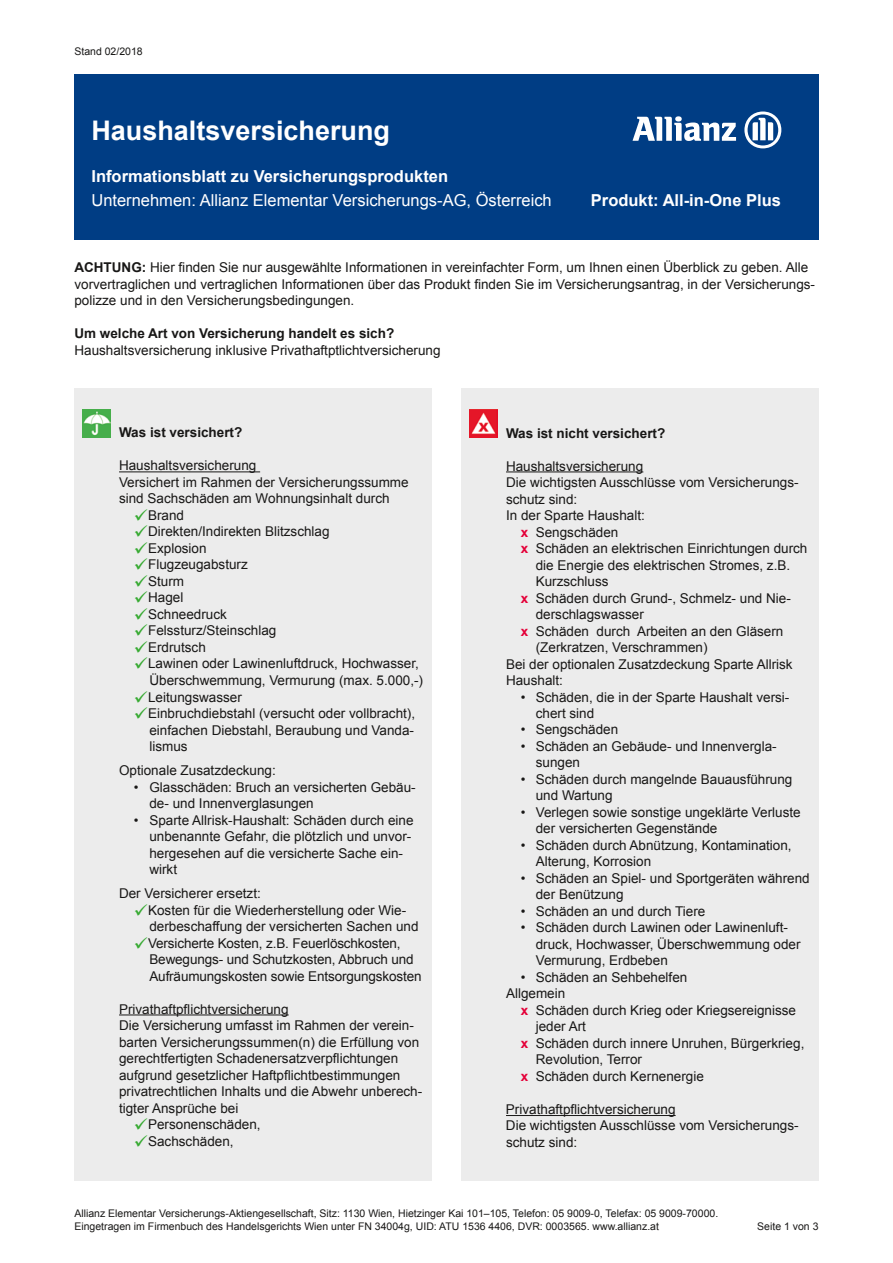
<style>
.page{position:relative;width:893px;height:1263px;background:#fff}
.page>*{position:absolute;margin:0;border:0;box-sizing:border-box;transform-origin:0 0}
.t1{font:700 27px "Arial";color:#fff}
.t2{font:700 16.5px "Arial";color:#fff}
.t3{font:16.5px "Arial";color:#fff}
.t4{font:13.5px/16.5px "Arial";color:#181716}
.t5{font:700 13.5px "Arial";color:#181716}
.t6{font:10.5px/12.8px "Arial";color:#181716}
.s1{font-weight:700}
.s2{color:#37aa32}
.s3{font-weight:700;color:#e40038}
</style>
<div class="page">
<div style="left:74px;top:388px;width:358px;height:792px;background:#ececec"></div>
<div style="left:74px;top:74px;width:745px;height:165px;background:#003d84"></div>
<hr style="left:119px;top:471px;width:141px;height:1px;background:#181716">
<hr style="left:119px;top:1014px;width:170px;height:1px;background:#181716">
<img style="left:83px;top:410px;width:28px;height:27px">
<div style="left:461px;top:388px;width:358px;height:792px;background:#ececec"></div>
<hr style="left:506px;top:471px;width:137px;height:1px;background:#181716">
<hr style="left:506px;top:1115px;width:170px;height:1px;background:#181716">
<img style="left:470px;top:410px;width:27px;height:27px">
<svg style="left:632px;top:116px;width:104px;height:25px"></svg>
<svg style="left:744px;top:111px;width:37px;height:37px"></svg>
<p class="t6" style="left:74px;top:45px;width:70px">Stand 02/2018</p>
<h1 class="t1" style="left:91px;top:113px;width:300px">Haushaltsversicherung</h1>
<p class="t2" style="left:91px;top:165px;width:358px">Informationsblatt zu Versicherungsprodukten</p>
<p class="t3" style="left:91px;top:190px;width:462px">Unternehmen: Allianz Elementar Versicherungs-AG, Österreich</p>
<p class="t2" style="left:591px;top:190px;width:192px">Produkt: All-in-One Plus</p>
<p class="t4" style="left:74px;top:260px;width:742px"><span class="s1">ACHTUNG:</span> Hier finden Sie nur ausgewählte Informationen in vereinfachter Form, um Ihnen einen Überblick zu geben. Alle vorvertraglichen und vertraglichen Informationen über das Produkt finden Sie im Versicherungsantrag, in der Versicherungs&shy;polizze und in den Versicherungsbedingungen.</p>
<p class="t5" style="left:74px;top:325px;width:321px">Um welche Art von Versicherung handelt es sich?</p>
<p class="t4" style="left:74px;top:342px;width:368px">Haushaltsversicherung inklusive Privathaftptlichtversicherung</p>
<p class="t5" style="left:119px;top:424px;width:125px">Was ist versichert?</p>
<p class="t4" style="left:119px;top:458px;width:291px">Haushaltsversicherung<br>Versichert im Rahmen der Versicherungssumme sind Sachschäden am Wohnungsinhalt durch</p>
<p class="t4" style="left:134px;top:507px;width:52px"><span class="s2">✓</span>Brand</p>
<p class="t4" style="left:134px;top:524px;width:197px"><span class="s2">✓</span>Direkten/Indirekten Blitzschlag</p>
<p class="t4" style="left:134px;top:540px;width:74px"><span class="s2">✓</span>Explosion</p>
<p class="t4" style="left:134px;top:557px;width:115px"><span class="s2">✓</span>Flugzeugabsturz</p>
<p class="t4" style="left:134px;top:573px;width:52px"><span class="s2">✓</span>Sturm</p>
<p class="t4" style="left:134px;top:590px;width:51px"><span class="s2">✓</span>Hagel</p>
<p class="t4" style="left:134px;top:606px;width:94px"><span class="s2">✓</span>Schneedruck</p>
<p class="t4" style="left:134px;top:623px;width:144px"><span class="s2">✓</span>Felssturz/Steinschlag</p>
<p class="t4" style="left:134px;top:639px;width:73px"><span class="s2">✓</span>Erdrutsch</p>
<p class="t4" style="left:149px;top:656px;width:275px;text-indent:-15px"><span class="s2">✓</span>Lawinen oder Lawinenluftdruck, Hochwasser,<br>Überschwemmung, Vermurung (max. 5.000,-)</p>
<p class="t4" style="left:134px;top:689px;width:109px"><span class="s2">✓</span>Leitungswasser</p>
<p class="t4" style="left:149px;top:705px;width:267px;text-align:justify;text-indent:-15px"><span class="s2">✓</span>Einbruchdiebstahl (versucht oder vollbracht), einfachen Diebstahl, Beraubung und Vanda&shy;lismus</p>
<p class="t4" style="left:119px;top:762px;width:158px">Optionale Zusatzdeckung:</p>
<p class="t4" style="left:149px;top:779px;width:268px;text-indent:-15px">• Glasschäden: Bruch an versicherten Gebäu&shy;de- und Innenverglasungen</p>
<p class="t4" style="left:149px;top:812px;width:266px;text-indent:-15px">• Sparte Allrisk-Haushalt: Schäden durch eine unbenannte Gefahr, die plötzlich und unvor&shy;hergesehen auf die versicherte Sache ein&shy;wirkt</p>
<p class="t4" style="left:119px;top:885px;width:143px">Der Versicherer ersetzt:</p>
<p class="t4" style="left:149px;top:902px;width:271px;text-indent:-15px"><span class="s2">✓</span>Kosten für die Wiederherstellung oder Wie&shy;derbeschaffung der versicherten Sachen und</p>
<p class="t4" style="left:149px;top:935px;width:274px;text-indent:-15px"><span class="s2">✓</span>Versicherte Kosten, z.B. Feuerlöschkosten,<br>Bewegungs- und Schutzkosten, Abbruch und<br>Aufräumungskosten sowie Entsorgungskosten</p>
<p class="t4" style="left:119px;top:1001px;width:305px">Privathaftpflichtversicherung<br>Die Versicherung umfasst im Rahmen der verein&shy;barten Versicherungssummen(n) die Erfüllung von gerechtfertigten Schadenersatzverpflichtungen aufgrund gesetzlicher Haftpflichtbestimmungen privatrechtlichen Inhalts und die Abwehr unberech&shy;tigter Ansprüche bei</p>
<p class="t4" style="left:134px;top:1116px;width:128px"><span class="s2">✓</span>Personenschäden,</p>
<p class="t4" style="left:134px;top:1133px;width:101px"><span class="s2">✓</span>Sachschäden,</p>
<p class="t5" style="left:506px;top:424px;width:161px">Was ist nicht versichert?</p>
<p class="t4" style="left:506px;top:458px;width:139px">Haushaltsversicherung</p>
<p class="t4" style="left:506px;top:474px;width:294px">Die wichtigsten Ausschlüsse vom Versicherungs-</p>
<p class="t4" style="left:506px;top:491px;width:73px">schutz sind:</p>
<p class="t4" style="left:506px;top:507px;width:140px">In der Sparte Haushalt:</p>
<p class="t4" style="left:521px;top:524px;width:99px"><span class="s3">x</span> Sengschäden</p>
<p class="t4" style="left:521px;top:540px;width:288px"><span class="s3">x</span> Schäden an elektrischen Einrichtungen durch</p>
<p class="t4" style="left:536px;top:557px;width:256px">die Energie des elektrischen Stromes, z.B.</p>
<p class="t4" style="left:536px;top:573px;width:74px">Kurzschluss</p>
<p class="t4" style="left:521px;top:590px;width:271px"><span class="s3">x</span> Schäden durch Grund-, Schmelz- und Nie-</p>
<p class="t4" style="left:536px;top:606px;width:110px">derschlagswasser</p>
<p class="t4" style="left:521px;top:623px;width:264px"><span class="s3">x</span> Schäden durch Arbeiten an den Gläsern</p>
<p class="t4" style="left:536px;top:639px;width:173px">(Zerkratzen, Verschrammen)</p>
<p class="t4" style="left:506px;top:656px;width:288px">Bei der optionalen Zusatzdeckung Sparte Allrisk</p>
<p class="t4" style="left:506px;top:672px;width:59px">Haushalt:</p>
<p class="t4" style="left:536px;top:689px;width:255px;text-indent:-15px">• Schäden, die in der Sparte Haushalt versi&shy;chert sind</p>
<p class="t4" style="left:521px;top:722px;width:99px">• Sengschäden</p>
<p class="t4" style="left:536px;top:738px;width:242px;text-indent:-15px">• Schäden an Gebäude- und Innenvergla&shy;sungen</p>
<p class="t4" style="left:536px;top:771px;width:258px;text-indent:-15px">• Schäden durch mangelnde Bauausführung und Wartung</p>
<p class="t4" style="left:536px;top:804px;width:266px;text-indent:-15px">• Verlegen sowie sonstige ungeklärte Verluste der versicherten Gegenstände</p>
<p class="t4" style="left:536px;top:837px;width:257px;text-indent:-15px">• Schäden durch Abnützung, Kontamination,<br>Alterung, Korrosion</p>
<p class="t4" style="left:536px;top:870px;width:275px;text-indent:-15px">• Schäden an Spiel- und Sportgeräten während der Benützung</p>
<p class="t4" style="left:521px;top:903px;width:186px">• Schäden an und durch Tiere</p>
<p class="t4" style="left:536px;top:920px;width:266px;text-indent:-15px">• Schäden durch Lawinen oder Lawinenluft&shy;druck, Hochwasser, Überschwemmung oder<br>Vermurung, Erdbeben</p>
<p class="t4" style="left:506px;top:969px;width:183px;text-indent:15px">• Schäden an Sehbehelfen<br>Allgemein</p>
<p class="t4" style="left:521px;top:1002px;width:277px"><span class="s3">x</span> Schäden durch Krieg oder Kriegsereignisse</p>
<p class="t4" style="left:536px;top:1019px;width:52px">jeder Art</p>
<p class="t4" style="left:521px;top:1035px;width:285px"><span class="s3">x</span> Schäden durch innere Unruhen, Bürgerkrieg,</p>
<p class="t4" style="left:536px;top:1051px;width:108px">Revolution, Terror</p>
<p class="t4" style="left:521px;top:1068px;width:184px"><span class="s3">x</span> Schäden durch Kernenergie</p>
<p class="t4" style="left:506px;top:1101px;width:294px">Privathaftpflichtversicherung<br>Die wichtigsten Ausschlüsse vom Versicherungs&shy;schutz sind:</p>
<p class="t6" style="left:74px;top:1207px;width:645px">Allianz Elementar Versicherungs-Aktiengesellschaft, Sitz: 1130 Wien, Hietzinger Kai 101–105, Telefon: 05 9009-0, Telefax: 05 9009-70000.<br>Eingetragen im Firmenbuch des Handelsgerichts Wien unter FN 34004g, UID: ATU 1536 4406, DVR: 0003565. www.allianz.at</p>
<p class="t6" style="left:757px;top:1219px;width:63px">Seite 1 von 3</p>
</div>
